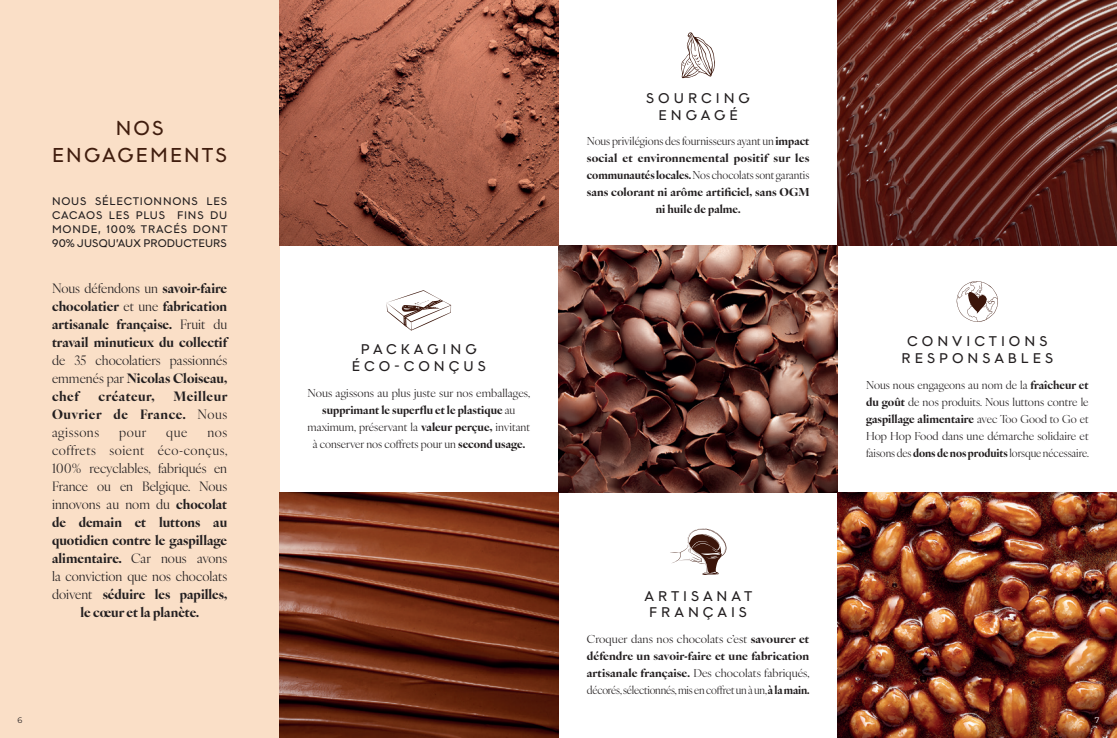
<style>
.page{position:relative;width:1117px;height:738px;background:#fff}
.page>*{position:absolute;margin:0;border:0;box-sizing:border-box;transform-origin:0 0}
.t1{font:20px/27px "Graphit";letter-spacing:.11em;color:#401d0e;text-align:center}
.t2{font:14px/16.8px "Graphit";letter-spacing:.285em;color:#231f20;text-align:center}
.t3{font:700 13px/18px "Ivy Ora Display";color:#231f20;text-align:justify}
.t4{font:13px "Ivy Ora Display";color:#231f20}
.t5{font:13px "Ivy Ora Display";letter-spacing:.04em;color:#231f20}
.t6{font:700 13px "Ivy Ora Display";letter-spacing:.04em;color:#231f20}
.t7{font:11px/17px "Ivy Ora Display";color:#231f20;text-align:center}
.t8{font:700 11px/17px "Ivy Ora Display";letter-spacing:.005em;color:#231f20;text-align:center}
.t9{font:11px/17px "Ivy Ora Display";color:#231f20;text-align:justify;scale:1.05 1}
.t10{font:11px/14px "Graphit";letter-spacing:.06em;color:#231f20;text-align:justify}
.t11{font:11px/17px "Ivy Ora Display";color:#231f20;text-align:center;scale:1.04 1}
.t12{font:8px "Montserrat";color:#231f20}
.t13{font:8px "Montserrat";color:#fff}
.s1{font-weight:400}
.s2{font-weight:700}
</style>
<div class="page">
<div style="left:0;top:0;width:279px;height:737px;background:#fadfc7"></div>
<img style="left:279px;top:491px;width:279px;height:246px">
<img style="left:279px;top:0;width:279px;height:246px">
<img style="left:838px;top:0;width:279px;height:246px">
<img style="left:558px;top:246px;width:280px;height:245px">
<img style="left:838px;top:492px;width:279px;height:245px">
<svg style="left:681px;top:32px;width:34px;height:46px"></svg>
<svg style="left:670px;top:528px;width:56px;height:46px"></svg>
<svg style="left:387px;top:290px;width:64px;height:40px"></svg>
<svg style="left:957px;top:281px;width:41px;height:40px"></svg>
<p class="t1" style="left:52px;top:114px;width:176px">NOS<br>ENGAGEMENTS</p>
<p class="t10" style="left:52px;top:193px;width:177px">NOUS SÉLECTIONNONS LES CACAOS LES PLUS FINS DU MONDE, 100% TRACÉS DONT 90% JUSQU’AUX PRODUCTEURS</p>
<p class="t3" style="left:52px;top:278px;width:177px"><span class="s1">Nous défendons un</span> savoir-faire chocolatier <span class="s1">et une</span> fabrication artisanale française. <span class="s1">Fruit du </span>travail minutieux du collectif <span class="s1">de 35 chocolatiers passionnés emmenés par</span> Nicolas Cloiseau, chef</p>
<p class="t6" style="left:99px;top:386px;width:58px">créateur,</p>
<p class="t3" style="left:52px;top:386px;width:177px;text-indent:122px">Meilleur Ouvrier de France. <span class="s1">Nous agissons</span></p>
<p class="t4" style="left:119px;top:422px;width:29px">pour</p>
<p class="t4" style="left:166px;top:422px;width:23px">que</p>
<p class="t4" style="left:207px;top:422px;width:21px">nos</p>
<p class="t5" style="left:52px;top:440px;width:177px">coffrets soient éco-conçus,</p>
<p class="t4" style="left:52px;top:458px;width:177px">100% recyclables, fabriqués en</p>
<p class="t4" style="left:52px;top:476px;width:177px">France ou en Belgique. Nous</p>
<p class="t4" style="left:52px;top:494px;width:177px">innovons au nom du <span class="s2">chocolat</span></p>
<p class="t3" style="left:52px;top:512px;width:177px">de demain et luttons au</p>
<p class="t3" style="left:52px;top:530px;width:177px">quotidien contre le gaspillage</p>
<p class="t3" style="left:52px;top:548px;width:177px">alimentaire. <span class="s1">Car nous avons</span></p>
<p class="t4" style="left:52px;top:566px;width:177px">la conviction que nos chocolats</p>
<p class="t3" style="left:52px;top:584px;width:177px"><span class="s1">doivent</span> séduire les papilles,</p>
<p class="t3" style="left:80px;top:602px;width:120px">le cœur et la planète.</p>
<p class="t2" style="left:352px;top:340px;width:135px">PACKAGING<br>ÉCO-CONÇUS</p>
<p class="t11" style="left:308px;top:383px;width:216px">Nous agissons au plus juste sur nos emballages, <span class="s2">supprimant le superflu et le plastique</span> au</p>
<p class="t7" style="left:308px;top:417px;width:224px">maximum, préservant la <span class="s2">valeur perçue,</span> invitant à conserver nos coffrets pour un <span class="s2">second usage.</span></p>
<p class="t2" style="left:646px;top:89px;width:105px">SOURCING<br>ENGAGÉ</p>
<p class="t8" style="left:587px;top:132px;width:224px"><span class="s1">Nous privilégions des fournisseurs ayant un</span> impact social et environnemental positif sur les communautés locales. <span class="s1">Nos chocolats sont garantis </span>sans colorant ni arôme artificiel, sans OGM ni huile de palme.</p>
<p class="t2" style="left:644px;top:586px;width:109px">ARTISANAT<br>FRANÇAIS</p>
<p class="t9" style="left:587px;top:629px;width:214px">Croquer dans nos chocolats c’est <span class="s2">savourer et défendre un savoir-faire et une fabrication artisanale française.</span> Des chocolats fabriqués, décorés, sélectionnés, mis en coffret un à un, <span class="s2">à la main.</span></p>
<p class="t2" style="left:902px;top:332px;width:153px">CONVICTIONS<br>RESPONSABLES</p>
<p class="t7" style="left:866px;top:375px;width:224px;text-align:justify">Nous nous engageons au nom de la <span class="s2">fraîcheur et du goût</span> de nos produits. Nous luttons contre le <span class="s2">gaspillage alimentaire</span> avec Too Good to Go et Hop Hop Food dans une démarche solidaire et faisons des <span class="s2">dons de nos produits</span> lorsque nécessaire.</p>
<p class="t12" style="left:17px;top:714px;width:6px">6</p>
<p class="t13" style="left:1095px;top:714px;width:6px">7</p>
</div>
